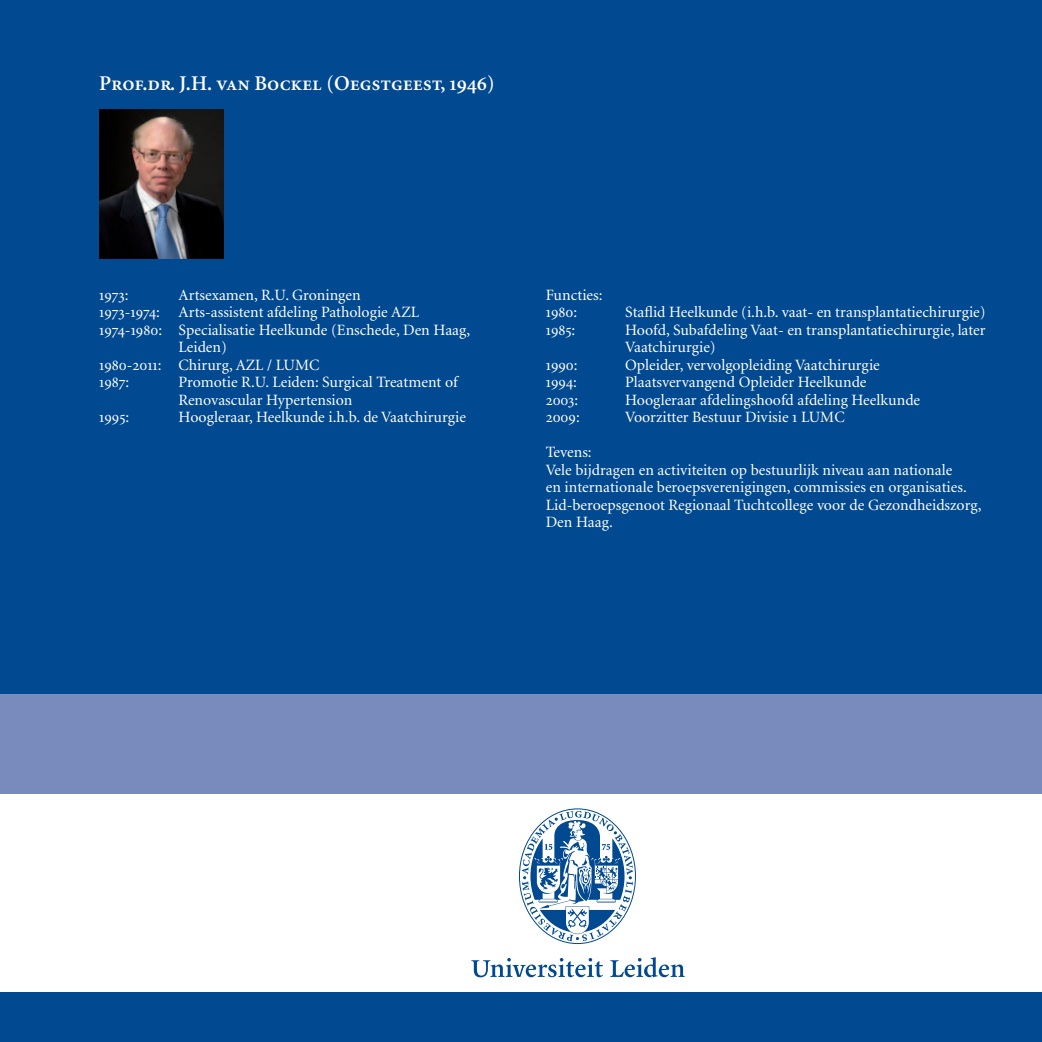
<style>
.page{position:relative;width:1042px;height:1042px;background:#fff}
.page>*{position:absolute;margin:0;border:0;box-sizing:border-box;transform-origin:0 0}
.t1{font:21px "Minion Semibold SC";color:#fff}
.t2{font:15.75px/17.5px "Minion";color:#fff}
.t3{font:15.75px "Minion Exp";color:#fff}
.s1{font-family:"Minion Exp"}
</style>
<div class="page">
<div style="left:0;top:992px;width:1042px;height:50px;background:#014990"></div>
<div style="left:0;top:0;width:1042px;height:694px;background:#014990"></div>
<div style="left:0;top:694px;width:1042px;height:100px;background:#788bbc"></div>
<img style="left:99px;top:109px;width:124px;height:149px">
<svg style="left:471px;top:958px;width:132px;height:19px"></svg>
<svg style="left:610px;top:957px;width:75px;height:20px"></svg>
<svg style="left:522px;top:811px;width:111px;height:130px"></svg>
<h1 class="t1" style="left:99px;top:73px;width:397px">Prof.dr. J.H. van Bockel (Oegstgeest, 1946)</h1>
<p class="t3" style="left:99px;top:288px;width:31px">1973:</p>
<p class="t2" style="left:179px;top:286px;width:183px">Artsexamen, R.U. Groningen</p>
<p class="t2" style="left:99px;top:304px;width:321px"><span class="s1">1973-1974:</span> Arts-assistent afdeling Pathologie AZL</p>
<p class="t2" style="left:99px;top:321px;width:372px"><span class="s1">1974-1980:</span> Specialisatie Heelkunde (Enschede, Den Haag,</p>
<p class="t2" style="left:179px;top:339px;width:50px">Leiden)</p>
<p class="t2" style="left:99px;top:356px;width:222px"><span class="s1">1980-2011:</span> Chirurg, AZL / LUMC</p>
<p class="t3" style="left:99px;top:376px;width:32px">1987:</p>
<p class="t2" style="left:179px;top:374px;width:281px">Promotie R.U. Leiden: Surgical Treatment of<br>Renovascular Hypertension</p>
<p class="t3" style="left:99px;top:411px;width:32px">1995:</p>
<p class="t2" style="left:179px;top:409px;width:289px">Hoogleraar, Heelkunde i.h.b. de Vaatchirurgie</p>
<p class="t2" style="left:546px;top:286px;width:58px">Functies:</p>
<p class="t3" style="left:546px;top:306px;width:33px">1980:</p>
<p class="t2" style="left:625px;top:304px;width:362px">Staflid Heelkunde (i.h.b. vaat- en transplantatiechirurgie)</p>
<p class="t3" style="left:546px;top:323px;width:31px">1985:</p>
<p class="t2" style="left:625px;top:321px;width:362px">Hoofd, Subafdeling Vaat- en transplantatiechirurgie, later<br>Vaatchirurgie)</p>
<p class="t3" style="left:546px;top:358px;width:33px">1990:</p>
<p class="t2" style="left:625px;top:356px;width:256px">Opleider, vervolgopleiding Vaatchirurgie</p>
<p class="t3" style="left:546px;top:376px;width:33px">1994:</p>
<p class="t2" style="left:625px;top:374px;width:243px">Plaatsvervangend Opleider Heelkunde</p>
<p class="t3" style="left:546px;top:393px;width:34px">2003:</p>
<p class="t2" style="left:625px;top:391px;width:297px">Hoogleraar afdelingshoofd afdeling Heelkunde</p>
<p class="t3" style="left:546px;top:411px;width:35px">2009:</p>
<p class="t2" style="left:625px;top:409px;width:221px">Voorzitter Bestuur Divisie <span class="s1">1</span> LUMC</p>
<p class="t2" style="left:546px;top:444px;width:437px">Tevens:<br>Vele bijdragen en activiteiten op bestuurlijk niveau aan nationale<br>en internationale beroepsverenigingen, commissies en organisaties.<br>Lid-beroepsgenoot Regionaal Tuchtcollege voor de Gezondheidszorg, Den Haag.</p>
</div>
